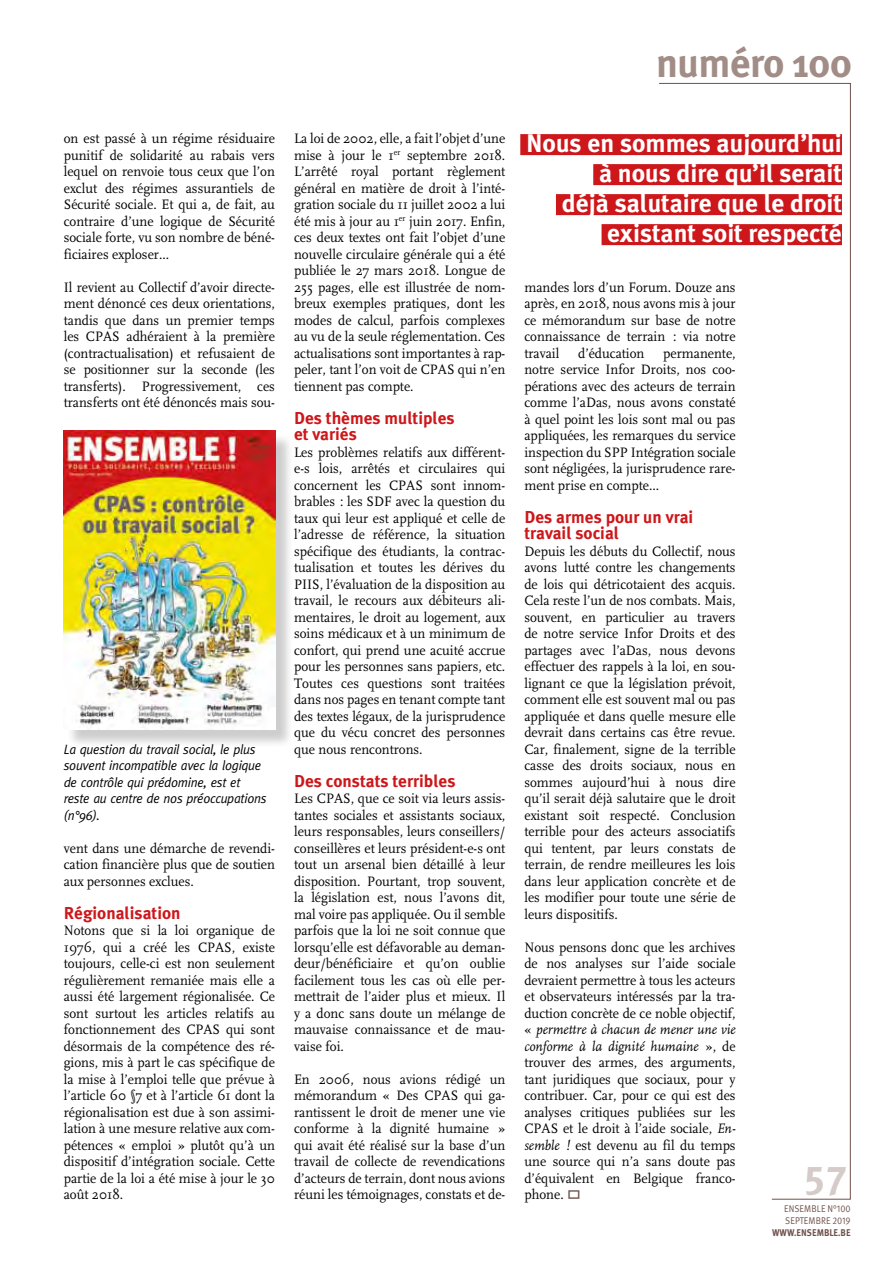
<style>
.page{position:relative;width:893px;height:1263px;background:#fff}
.page>*{position:absolute;margin:0;border:0;box-sizing:border-box;transform-origin:0 0}
.t1{font:700 40.5px "Meta Plus";letter-spacing:-.015em;color:#a28d86}
.t2{font:40.5px "Meta Plus Bold Caps";color:#d5cbc9}
.t3{font:700 25.5px/30px "Meta Plus";color:#fff;text-align:right}
.t4{font:700 17.25px/16.5px "Meta Plus";color:#cd171a}
.t5{font:14.25px/16.5px "FF Scala";color:#000;text-align:justify;scale:.95 1}
.t6{font:italic 13.5px/16.5px "Meta";letter-spacing:-.02em;color:#000;scale:.95 1}
.t7{font:9.75px/12px "Meta Pro";letter-spacing:.01em;color:#6f524b;scale:.9 1}
.t8{font:700 9.75px "Meta Plus";color:#6f524b;scale:.9 1}
.s1{font-style:italic}
</style>
<div class="page">
<svg style="left:659px;top:83px;width:192px;height:1116px"></svg>
<div style="left:66px;top:433px;width:227px;height:315px;background:#000;opacity:.2"></div>
<img style="left:64px;top:431px;width:211px;height:298px">
<div style="left:520px;top:134px;width:322px;height:21px;background:#cd171a"></div>
<div style="left:593px;top:164px;width:249px;height:21px;background:#cd171a"></div>
<div style="left:556px;top:194px;width:286px;height:21px;background:#cd171a"></div>
<div style="left:602px;top:224px;width:240px;height:21px;background:#cd171a"></div>
<h1 class="t1" style="left:656px;top:39px;width:197px">numéro 100</h1>
<p class="t5" style="left:64px;top:130px;width:224px">on est passé à un régime résiduaire punitif de solidarité au rabais vers lequel on renvoie tous ceux que l’on exclut des régimes assurantiels de Sécurité sociale. Et qui a, de fait, au contraire d’une logique de Sécurité sociale forte, vu son nombre de béné&shy;ficiaires exploser...</p>
<p class="t5" style="left:64px;top:279px;width:224px">Il revient au Collectif d’avoir directe&shy;ment dénoncé ces deux orientations, tandis que dans un premier temps les CPAS adhéraient à la première (contractualisation) et refusaient de se positionner sur la seconde (les transferts). Progressivement, ces transferts ont été dénoncés mais sou-</p>
<p class="t6" style="left:64px;top:740px;width:215px">La question du travail social, le plus souvent incompatible avec la logique de contrôle qui prédomine, est et reste au centre de nos préoccupations (n°96).</p>
<p class="t5" style="left:64px;top:840px;width:224px">vent dans une démarche de revendi&shy;cation financière plus que de soutien aux personnes exclues.</p>
<p class="t4" style="left:64px;top:904px;width:118px">Régionalisation</p>
<p class="t5" style="left:64px;top:922px;width:224px">Notons que si la loi organique de 1976, qui a créé les CPAS, existe toujours, celle-ci est non seulement régulièrement remaniée mais elle a aussi été largement régionalisée. Ce sont surtout les articles relatifs au fonctionnement des CPAS qui sont désormais de la compétence des ré&shy;gions, mis à part le cas spécifique de la mise à l’emploi telle que prévue à l’article 60 §7 et à l’article 61 dont la régionalisation est due à son assimi&shy;lation à une mesure relative aux com&shy;pétences « emploi » plutôt qu’à un dispositif d’intégration sociale. Cette partie de la loi a été mise à jour le 30 août 2018.</p>
<p class="t5" style="left:294px;top:130px;width:224px">La loi de 2002, elle, a fait l’objet d’une mise à jour le 1<sup>er</sup> septembre 2018.<br>L’arrêté royal portant règlement général en matière de droit à l’inté&shy;gration sociale du 11 juillet 2002 a lui été mis à jour au 1<sup>er</sup> juin 2017. Enfin, ces deux textes ont fait l’objet d’une nouvelle circulaire générale qui a été publiée le 27 mars 2018. Longue de 255 pages, elle est illustrée de nom&shy;breux exemples pratiques, dont les modes de calcul, parfois complexes au vu de la seule réglementation. Ces actualisations sont importantes à rap&shy;peler, tant l’on voit de CPAS qui n’en tiennent pas compte.</p>
<p class="t4" style="left:294px;top:409px;width:162px">Des thèmes multiples et variés</p>
<p class="t5" style="left:294px;top:444px;width:224px">Les problèmes relatifs aux différent&shy;e-s lois, arrêtés et circulaires qui concernent les CPAS sont innom&shy;brables : les SDF avec la question du taux qui leur est appliqué et celle de l’adresse de référence, la situation spécifique des étudiants, la contrac&shy;tualisation et toutes les dérives du PIIS, l’évaluation de la disposition au travail, le recours aux débiteurs ali&shy;mentaires, le droit au logement, aux soins médicaux et à un minimum de confort, qui prend une acuité accrue pour les personnes sans papiers, etc.<br>Toutes ces questions sont traitées dans nos pages en tenant compte tant des textes légaux, de la jurisprudence que du vécu concret des personnes que nous rencontrons.</p>
<p class="t4" style="left:294px;top:772px;width:163px">Des constats terribles</p>
<p class="t5" style="left:294px;top:790px;width:224px">Les CPAS, que ce soit via leurs assis&shy;tantes sociales et assistants sociaux, leurs responsables, leurs conseillers/ conseillères et leurs président-e-s ont tout un arsenal bien détaillé à leur disposition. Pourtant, trop souvent, la législation est, nous l’avons dit, mal voire pas appliquée. Ou il semble parfois que la loi ne soit connue que lorsqu’elle est défavorable au deman&shy;deur/bénéficiaire et qu’on oublie facilement tous les cas où elle per&shy;mettrait de l’aider plus et mieux. Il y a donc sans doute un mélange de mauvaise connaissance et de mau&shy;vaise foi.</p>
<p class="t5" style="left:294px;top:1071px;width:224px">En 2006, nous avions rédigé un mémorandum « Des CPAS qui ga&shy;rantissent le droit de mener une vie conforme à la dignité humaine » qui avait été réalisé sur la base d’un travail de collecte de revendications d’acteurs de terrain, dont nous avions réuni les témoignages, constats et de-</p>
<h2 class="t3" style="left:526px;top:128px;width:317px">Nous en sommes aujourd’hui à nous dire qu’il serait<br>déjà salutaire que le droit existant soit respecté</h2>
<p class="t5" style="left:524px;top:279px;width:224px">mandes lors d’un Forum. Douze ans après, en 2018, nous avons mis à jour ce mémorandum sur base de notre connaissance de terrain : via notre travail</p>
<p class="t5" style="left:578px;top:345px;width:71px">d’éducation</p>
<p class="t5" style="left:524px;top:345px;width:224px;text-indent:139px">permanente, notre service Infor Droits, nos coo&shy;pérations avec des acteurs de terrain comme l’aDas, nous avons constaté à quel point les lois sont mal ou pas appliquées, les remarques du service inspection du SPP Intégration sociale sont négligées, la jurisprudence rare&shy;ment prise en compte...</p>
<p class="t4" style="left:524px;top:508px;width:170px">Des armes pour un vrai travail social</p>
<p class="t5" style="left:524px;top:543px;width:224px">Depuis les débuts du Collectif, nous avons lutté contre les changements de lois qui détricotaient des acquis.<br>Cela reste l’un de nos combats. Mais, souvent, en particulier au travers de notre service Infor Droits et des partages avec l’aDas, nous devons effectuer des rappels à la loi, en sou&shy;lignant ce que la législation prévoit, comment elle est souvent mal ou pas appliquée et dans quelle mesure elle devrait dans certains cas être revue.<br>Car, finalement, signe de la terrible casse des droits sociaux, nous en sommes aujourd’hui à nous dire qu’il serait déjà salutaire que le droit existant soit respecté. Conclusion terrible pour des acteurs associatifs qui tentent, par leurs constats de terrain, de rendre meilleures les lois dans leur application concrète et de les modifier pour toute une série de leurs dispositifs.</p>
<p class="t5" style="left:524px;top:939px;width:224px">Nous pensons donc que les archives de nos analyses sur l’aide sociale devraient permettre à tous les acteurs et observateurs intéressés par la tra&shy;duction concrète de ce noble objectif, « <span class="s1">permettre à chacun de mener une vie conforme à la dignité humaine</span> », de trouver des armes, des arguments, tant juridiques que sociaux, pour y contribuer. Car, pour ce qui est des analyses critiques publiées sur les CPAS et le droit à l’aide sociale, <span class="s1">En&shy;semble !</span> est devenu au fil du temps une source qui n’a sans doute pas d’équivalent en Belgique franco&shy;phone.</p>
<h1 class="t2" style="left:804px;top:1156px;width:45px">57</h1>
<p class="t7" style="left:784px;top:1203px;width:75px">ENSEMBLE N°100<br>SEPTEMBRE 2019</p>
<p class="t8" style="left:772px;top:1227px;width:89px">www.ensemble.be</p>
</div>
